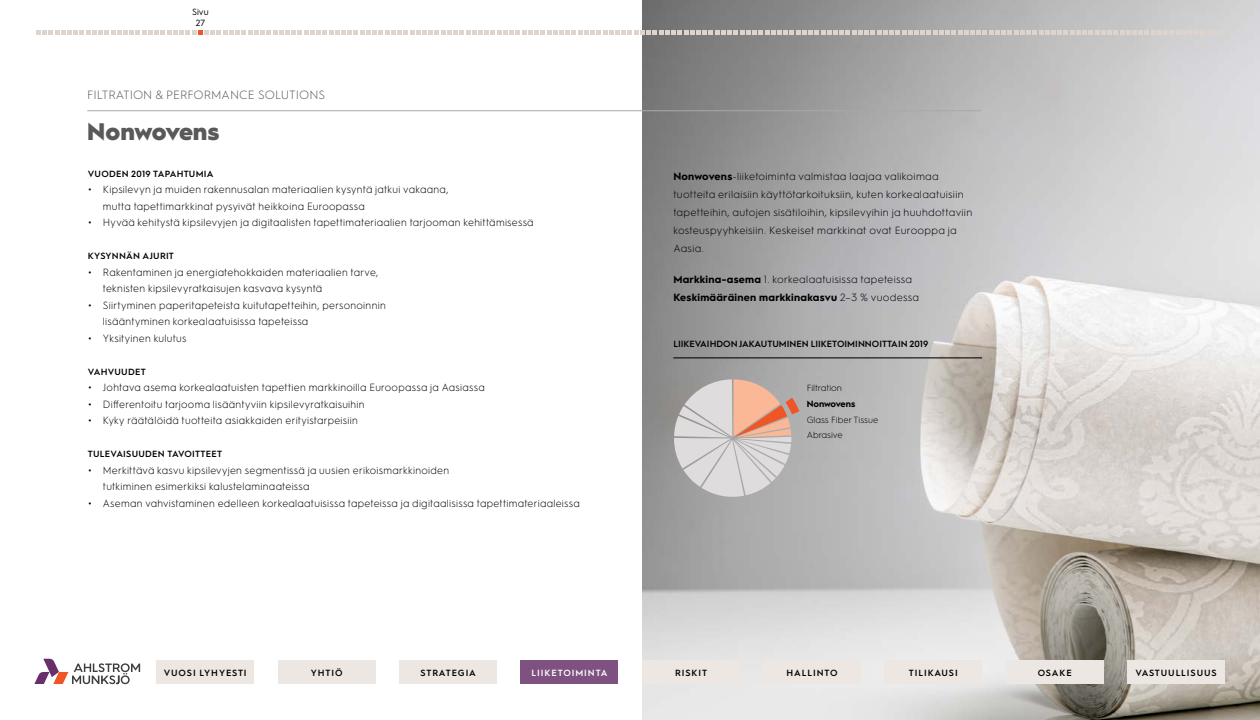
<style>
.page{position:relative;width:1260px;height:720px;background:#fff}
.page>*{position:absolute;margin:0;border:0;box-sizing:border-box;transform-origin:0 0}
.t1{font:900 24px "Hurme Geometric Sans 1";letter-spacing:-.005em;color:#58595b}
.t2{font:300 12px "Hurme Geometric Sans 1";color:#58595b}
.t3{font:300 10.5px/16.5px "Hurme Geometric Sans 1";letter-spacing:.025em;color:#000}
.t4{font:700 10.5px/18px "Hurme Geometric Sans 1";letter-spacing:.025em;color:#000}
.t5{font:600 9px "Hurme Geometric Sans 1";letter-spacing:.03em;color:#000}
.t6{font:600 9px "Hurme Geometric Sans 1";letter-spacing:.1em;color:#000}
.t7{font:600 9px "Hurme Geometric Sans 1";color:#000}
.t8{font:300 9px/15.6px "Hurme Geometric Sans 1";color:#000}
.t9{font:600 9px "Hurme Geometric Sans 1";letter-spacing:.1em;color:#fff}
.t10{font:700 9px "Hurme Geometric Sans 1";letter-spacing:-.01em;color:#000}
.t11{font:9px/10.5px "Hurme Geometric Sans 1";color:#000;text-align:center}
.s1{font-size:18px}
.s2{font-weight:700}
.s3{font-weight:300}
</style>
<div class="page">
<img style="left:642px;top:0;width:618px;height:720px">
<hr style="left:87px;top:110px;width:894px;height:1px;background:#a7a9ac">
<hr style="left:673px;top:357px;width:309px;height:1px;background:#000">
<svg style="left:674px;top:379px;width:125px;height:120px;background:#cebfb9"></svg>
<div style="left:399px;top:660px;width:98px;height:24px;background:#ece7e3"></div>
<div style="left:157px;top:660px;width:97px;height:24px;background:#ece7e3"></div>
<svg style="left:34px;top:659px;width:106px;height:25px"></svg>
<div style="left:278px;top:660px;width:97px;height:24px;background:#ece7e3"></div>
<div style="left:521px;top:660px;width:97px;height:24px;background:#7e5180"></div>
<div style="left:642px;top:660px;width:97px;height:24px;background:#ece7e3"></div>
<div style="left:763px;top:660px;width:98px;height:24px;background:#ece7e3"></div>
<div style="left:885px;top:660px;width:97px;height:24px;background:#ece7e3"></div>
<div style="left:1006px;top:660px;width:97px;height:24px;background:#ece7e3"></div>
<div style="left:1127px;top:660px;width:98px;height:24px;background:#ece7e3"></div>
<svg style="left:36px;top:30px;width:1188px;height:5px;background:#dbd3ce"></svg>
<p class="t11" style="left:192px;top:6px;width:18px">Sivu<br>27</p>
<p class="t2" style="left:87px;top:87px;width:240px">FILTRATION &amp; PERFORMANCE SOLUTIONS</p>
<h1 class="t1" style="left:87px;top:115px;width:134px">Nonwovens</h1>
<p class="t5" style="left:88px;top:167px;width:127px">VUODEN 2019 TAPAHTUMIA</p>
<p class="t3" style="left:103px;top:181px;width:347px;text-indent:-15px"><span class="s1">•</span> Kipsilevyn ja muiden rakennusalan materiaalien kysyntä jatkui vakaana, mutta tapettimarkkinat pysyivät heikkoina Euroopassa</p>
<p class="t3" style="left:88px;top:214px;width:447px"><span class="s1">•</span> Hyvää kehitystä kipsilevyjen ja digitaalisten tapettimateriaalien tarjooman kehittämisessä</p>
<p class="t5" style="left:88px;top:250px;width:88px">KYSYNNÄN AJURIT</p>
<p class="t3" style="left:103px;top:263px;width:277px;text-indent:-15px"><span class="s1">•</span> Rakentaminen ja energiatehokkaiden materiaalien tarve, teknisten kipsilevyratkaisujen kasvava kysyntä</p>
<p class="t3" style="left:103px;top:296px;width:285px;text-indent:-15px"><span class="s1">•</span> Siirtyminen paperitapeteista kuitutapetteihin, personoinnin lisääntyminen korkealaatuisissa tapeteissa</p>
<p class="t3" style="left:88px;top:329px;width:100px"><span class="s1">•</span> Yksityinen kulutus</p>
<p class="t5" style="left:88px;top:365px;width:59px">VAHVUUDET</p>
<p class="t3" style="left:88px;top:379px;width:398px"><span class="s1">•</span> Johtava asema korkealaatuisten tapettien markkinoilla Euroopassa ja Aasiassa</p>
<p class="t3" style="left:88px;top:395px;width:278px"><span class="s1">•</span> Differentoitu tarjooma lisääntyviin kipsilevyratkaisuihin</p>
<p class="t3" style="left:88px;top:412px;width:272px"><span class="s1">•</span> Kyky räätälöidä tuotteita asiakkaiden erityistarpeisiin</p>
<p class="t5" style="left:88px;top:448px;width:136px">TULEVAISUUDEN TAVOITTEET</p>
<p class="t3" style="left:103px;top:461px;width:348px;text-indent:-15px"><span class="s1">•</span> Merkittävä kasvu kipsilevyjen segmentissä ja uusien erikoismarkkinoiden tutkiminen esimerkiksi kalustelaminaateissa</p>
<p class="t3" style="left:88px;top:494px;width:494px"><span class="s1">•</span> Aseman vahvistaminen edelleen korkealaatuisissa tapeteissa ja digitaalisissa tapettimateriaaleissa</p>
<p class="t3" style="left:673px;top:167px;width:301px;line-height:18px"><span class="s2">Nonwovens</span>-liiketoiminta valmistaa laajaa valikoimaa tuotteita erilaisiin käyttötarkoituksiin, kuten korkealaatuisiin tapetteihin, autojen sisätiloihin, kipsilevyihin ja huuhdottaviin kosteuspyyhkeisiin. Keskeiset markkinat ovat Eurooppa ja Aasia.</p>
<p class="t4" style="left:673px;top:270px;width:247px">Markkina-asema <span class="s3">1. korkealaatuisissa tapeteissa<br></span>Keskimääräinen markkinakasvu <span class="s3">2–3 % vuodessa</span></p>
<p class="t7" style="left:673px;top:337px;width:256px">LIIKEVAIHDON JAKAUTUMINEN LIIKETOIMINNOITTAIN 2019</p>
<p class="t8" style="left:807px;top:380px;width:37px">Filtration</p>
<p class="t10" style="left:807px;top:397px;width:50px">Nonwovens</p>
<p class="t8" style="left:807px;top:411px;width:73px">Glass Fiber Tissue<br>Abrasive</p>
<p class="t6" style="left:164px;top:666px;width:84px">VUOSI LYHYESTI</p>
<p class="t5" style="left:311px;top:666px;width:33px">YHTIÖ</p>
<p class="t6" style="left:421px;top:666px;width:57px">STRATEGIA</p>
<p class="t9" style="left:532px;top:666px;width:77px">LIIKETOIMINTA</p>
<p class="t5" style="left:675px;top:666px;width:34px">RISKIT</p>
<p class="t6" style="left:787px;top:666px;width:53px">HALLINTO</p>
<p class="t6" style="left:909px;top:666px;width:50px">TILIKAUSI</p>
<p class="t5" style="left:1038px;top:666px;width:36px">OSAKE</p>
<p class="t6" style="left:1135px;top:666px;width:83px">VASTUULLISUUS</p>
</div>
